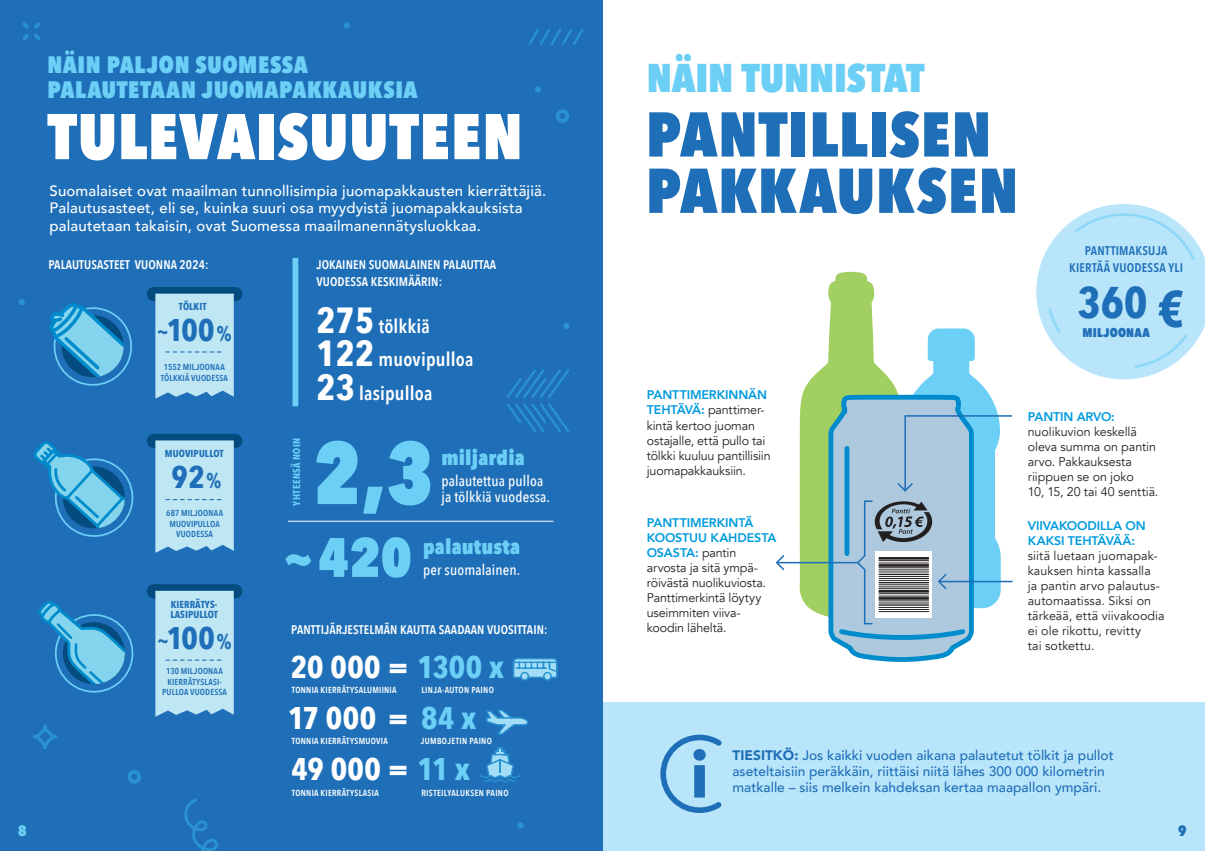
<style>
.page{position:relative;width:1205px;height:851px;background:#fff}
.page>*{position:absolute;margin:0;border:0;box-sizing:border-box;transform-origin:0 0}
.PÄÄOTSIKKO_GRIDISSÄ{font:800 87.62px "Avenir Next Condensed";color:#6bcff6;scale:.95 1}
.PÄÄOTSIKKO_GRIDISSÄ-2{font:700 65px "Avenir Next";color:#1f6fb8}
.Otsikointi__H1{font:800 63.75px "Avenir Next Condensed";letter-spacing:.02em;color:#fff}
.t1{font:800 62.5px "Avenir Next Condensed";letter-spacing:.015em;color:#1f6fb8}
.PÄÄOTSIKKO_GRIDISSÄ-3{font:800 54.88px "Avenir Next Condensed";color:#6bcff6}
.t2{font:700 50.12px "Avenir Next Condensed";color:#1f6fb8}
.t3{font:700 44.25px "Avenir Next Condensed";color:#1f6fb8}
.t4{font:800 40px "Avenir Next Condensed";letter-spacing:-.005em;color:#6bcff6}
.PÄÄOTSIKKO_GRIDISSÄ-4{font:700 31.25px "Avenir Next Condensed";letter-spacing:.015em;color:#fff}
.t5{font:700 31.25px "Avenir Next Condensed";letter-spacing:.01em;color:#1f6fb8}
.Otsikointi__H1-2{font:800 23.75px/25px "Avenir Next Condensed";letter-spacing:.025em;color:#6bcff6}
.PÄÄOTSIKKO_GRIDISSÄ-5{font:800 20.62px "Avenir Next Condensed";letter-spacing:.01em;color:#6bcff6}
.PÄÄOTSIKKO_GRIDISSÄ-6{font:600 19.38px "Avenir Next Condensed";letter-spacing:.01em;color:#fff}
.nosto__p{font:500 15px/17.5px "Avenir";letter-spacing:.01em;color:#fff}
.PÄÄOTSIKKO_GRIDISSÄ-7{font:500 15px/16.1px "Avenir Next Condensed";letter-spacing:.01em;color:#fff}
.t6{font:800 15px "Avenir Next Condensed";color:#6bcff6}
.t7{font:800 15px "Avenir Next Condensed";color:#1f6fb8}
.t8{font:500 13.75px/16.2px "Avenir";color:#1f6fb8}
.t9{font:12.5px/15px "Avenir";letter-spacing:-.005em;color:#231f20}
.nosto__p-2{font:600 12.5px "Avenir Next Condensed";letter-spacing:.01em;color:#fff}
.t10{font:600 12.5px/17px "Avenir Next Condensed";letter-spacing:.02em;color:#1f6fb8;text-align:center}
.PÄÄOTSIKKO_GRIDISSÄ-8{font:600 12.5px "Avenir Next Condensed";letter-spacing:.01em;color:#fff}
.t11{font:800 12.5px "Avenir Next Condensed";letter-spacing:.015em;color:#1f6fb8}
.t12{font:700 10.12px/10.4px "Avenir Next Condensed";letter-spacing:.01em;color:#1f6fb8}
.PÄÄOTSIKKO_GRIDISSÄ-9{font:700 10px "Avenir Next Condensed";letter-spacing:.035em;color:#6bcff6}
.PÄÄOTSIKKO_GRIDISSÄ-10{font:600 8.75px "Avenir Next Condensed";letter-spacing:.035em;color:#fff}
.t13{font:600 8.62px/10.4px "Avenir Next Condensed";letter-spacing:.02em;color:#1f6fb8;text-align:center}
.s1{font-size:20px}
.s2{font-size:21.25px}
.s3{font-weight:700;font-size:36.25px}
.s4{font-size:46.88px}
.s5{color:#6bcff6}
.s6{font-weight:800;color:#009bde}
.s7{font-weight:900}
</style>
<div class="page">
<div style="left:602px;top:702px;width:603px;height:148px;background:#b9e5fa"></div>
<svg style="left:660px;top:734px;width:62px;height:79px"></svg>
<svg style="left:796px;top:271px;width:70px;height:327px"></svg>
<svg style="left:776px;top:555px;width:10px;height:16px"></svg>
<hr style="left:777px;top:561px;width:81px;height:2px;background:#1f6fb8">
<div style="left:0;top:0;width:602px;height:850px;background:#1f6fb8"></div>
<div style="left:292px;top:258px;width:6px;height:148px;background:#6bcff6"></div>
<hr style="left:288px;top:520px;width:265px;height:1px;background:#fff">
<svg style="left:486px;top:709px;width:43px;height:26px"></svg>
<svg style="left:480px;top:747px;width:40px;height:35px"></svg>
<svg style="left:512px;top:658px;width:46px;height:23px"></svg>
<svg style="left:33px;top:441px;width:101px;height:96px"></svg>
<svg style="left:38px;top:601px;width:96px;height:92px"></svg>
<svg style="left:49px;top:303px;width:83px;height:83px"></svg>
<div style="left:147px;top:287px;width:95px;height:14px;background:#044c80;border-radius:7px"></div>
<svg style="left:155px;top:293px;width:79px;height:105px;background:#b6dfef"></svg>
<div style="left:147px;top:434px;width:95px;height:14px;background:#044c80;border-radius:7px"></div>
<svg style="left:155px;top:440px;width:79px;height:112px;background:#b7e0ef"></svg>
<div style="left:147px;top:584px;width:95px;height:14px;background:#044c80;border-radius:7px"></div>
<svg style="left:155px;top:590px;width:79px;height:126px;background:#b7e0ef"></svg>
<svg style="left:1036px;top:204px;width:169px;height:175px"></svg>
<svg style="left:802px;top:275px;width:211px;height:384px"></svg>
<svg style="left:529px;top:29px;width:55px;height:16px"></svg>
<svg style="left:535px;top:86px;width:6px;height:6px"></svg>
<div style="left:344px;top:22px;width:6px;height:7px;background:#2a92d0;border-radius:50%"></div>
<div style="left:563px;top:322px;width:6px;height:7px;background:#2a92d0;border-radius:50%"></div>
<svg style="left:19px;top:299px;width:6px;height:6px"></svg>
<div style="left:517px;top:822px;width:7px;height:6px;background:#2a92d0;border-radius:50%"></div>
<svg style="left:22px;top:22px;width:18px;height:18px"></svg>
<svg style="left:556px;top:109px;width:13px;height:14px"></svg>
<svg style="left:128px;top:770px;width:13px;height:13px"></svg>
<svg style="left:507px;top:369px;width:62px;height:63px"></svg>
<svg style="left:33px;top:724px;width:24px;height:25px"></svg>
<svg style="left:184px;top:798px;width:34px;height:52px"></svg>
<h1 class="Otsikointi__H1-2" style="left:47px;top:52px;width:372px">NÄIN PALJON SUOMESSA<br>PALAUTETAAN JUOMAPAKKAUKSIA</h1>
<h1 class="Otsikointi__H1" style="left:47px;top:97px;width:477px">TULEVAISUUTEEN</h1>
<p class="nosto__p" style="left:50px;top:181px;width:498px">Suomalaiset ovat maailman tunnollisimpia juomapakkausten kierrättäjiä.<br>Palautusasteet, eli se, kuinka suuri osa myydyistä juomapakkauksista palautetaan takaisin, ovat Suomessa maailmanennätysluokkaa.</p>
<p class="PÄÄOTSIKKO_GRIDISSÄ-8" style="left:48px;top:254px;width:162px">PALAUTUSASTEET VUONNA 2024:</p>
<p class="t12" style="left:179px;top:301px;width:29px">TÖLKIT</p>
<p class="t5" style="left:156px;top:311px;width:77px"><span class="s1">~</span>100<span class="s2">%</span></p>
<p class="t13" style="left:164px;top:361px;width:62px">1552 MILJOONAA</p>
<p class="t13" style="left:161px;top:372px;width:69px">TÖLKKIÄ VUODESSA</p>
<p class="t12" style="left:165px;top:448px;width:60px">MUOVIPULLOT</p>
<p class="t5" style="left:172px;top:458px;width:51px">92<span class="s2">%</span></p>
<p class="t13" style="left:166px;top:507px;width:58px">687 MILJOONAA</p>
<p class="t13" style="left:169px;top:518px;width:52px">MUOVIPULLOA</p>
<p class="t13" style="left:176px;top:528px;width:38px">VUODESSA</p>
<p class="t12" style="left:170px;top:599px;width:49px">KIERRÄTYS-<br>LASIPULLOT</p>
<p class="t5" style="left:156px;top:619px;width:77px"><span class="s1">~</span>100<span class="s2">%</span></p>
<p class="t13" style="left:166px;top:665px;width:58px">130 MILJOONAA</p>
<p class="t13" style="left:162px;top:676px;width:66px">KIERRÄTYSLASI-<br>PULLOA VUODESSA</p>
<p class="nosto__p-2" style="left:316px;top:253px;width:181px">JOKAINEN SUOMALAINEN PALAUTTAA</p>
<p class="nosto__p-2" style="left:316px;top:271px;width:127px">VUODESSA KESKIMÄÄRIN:</p>
<p class="PÄÄOTSIKKO_GRIDISSÄ-6" style="left:316px;top:309px;width:115px"><span class="s3">275</span> tölkkiä</p>
<p class="PÄÄOTSIKKO_GRIDISSÄ-6" style="left:316px;top:343px;width:159px"><span class="s3">122</span> muovipulloa</p>
<p class="PÄÄOTSIKKO_GRIDISSÄ-6" style="left:316px;top:376px;width:118px"><span class="s3">23</span> lasipulloa</p>
<p class="PÄÄOTSIKKO_GRIDISSÄ-9" style="left:291px;top:505px;width:69px;rotate:-90deg">YHTEENSÄ NOIN</p>
<p class="PÄÄOTSIKKO_GRIDISSÄ" style="left:314px;top:418px;width:127px">2,3</p>
<p class="PÄÄOTSIKKO_GRIDISSÄ-3" style="left:283px;top:523px;width:130px"><span class="s4">~</span>420</p>
<p class="PÄÄOTSIKKO_GRIDISSÄ-5" style="left:441px;top:445px;width:85px">miljardia</p>
<p class="PÄÄOTSIKKO_GRIDISSÄ-7" style="left:441px;top:473px;width:110px">palautettua pulloa ja tölkkiä vuodessa.</p>
<p class="PÄÄOTSIKKO_GRIDISSÄ-5" style="left:423px;top:534px;width:98px">palautusta</p>
<p class="PÄÄOTSIKKO_GRIDISSÄ-7" style="left:423px;top:561px;width:99px">per suomalainen.</p>
<p class="nosto__p-2" style="left:291px;top:619px;width:258px">PANTTIJÄRJESTELMÄN KAUTTA SAADAAN VUOSITTAIN:</p>
<p class="PÄÄOTSIKKO_GRIDISSÄ-4" style="left:291px;top:647px;width:214px">20 000 = <span class="s5">1300 x</span></p>
<p class="PÄÄOTSIKKO_GRIDISSÄ-10" style="left:292px;top:682px;width:106px">TONNIA KIERRÄTYSALUMIINIA</p>
<p class="PÄÄOTSIKKO_GRIDISSÄ-4" style="left:288px;top:698px;width:189px">17 000 = <span class="s5">84 x</span></p>
<p class="PÄÄOTSIKKO_GRIDISSÄ-10" style="left:292px;top:733px;width:97px">TONNIA KIERRÄTYSMUOVIA</p>
<p class="PÄÄOTSIKKO_GRIDISSÄ-4" style="left:292px;top:750px;width:180px">49 000 = <span class="s5">11 x</span></p>
<p class="PÄÄOTSIKKO_GRIDISSÄ-10" style="left:292px;top:784px;width:88px">TONNIA KIERRÄTYSLASIA</p>
<p class="PÄÄOTSIKKO_GRIDISSÄ-10" style="left:421px;top:682px;width:74px">LINJA-AUTON PAINO</p>
<p class="PÄÄOTSIKKO_GRIDISSÄ-10" style="left:421px;top:733px;width:72px">JUMBOJETIN PAINO</p>
<p class="PÄÄOTSIKKO_GRIDISSÄ-10" style="left:421px;top:784px;width:89px">RISTEILYALUKSEN PAINO</p>
<p class="t4" style="left:647px;top:53px;width:279px">NÄIN TUNNISTAT</p>
<p class="t1" style="left:646px;top:95px;width:347px">PANTILLISEN</p>
<p class="t1" style="left:646px;top:152px;width:374px">PAKKAUKSEN</p>
<p class="t10" style="left:1069px;top:242px;width:115px">PANTTIMAKSUJA<br>KIERTÄÄ VUODESSA YLI</p>
<p class="t3" style="left:1077px;top:275px;width:71px">360</p>
<p class="t11" style="left:1082px;top:324px;width:69px">MILJOONAA</p>
<p class="t2" style="left:1157px;top:278px;width:28px">€</p>
<p class="t9" style="left:647px;top:387px;width:125px"><span class="s6">PANTTIMERKINNÄN<br>TEHTÄVÄ:</span> panttimer&shy;kintä kertoo juoman ostajalle, että pullo tai tölkki kuuluu pantillisiin juomapakkauksiin.</p>
<p class="t9" style="left:647px;top:515px;width:131px"><span class="s6">PANTTIMERKINTÄ<br>KOOSTUU KAHDESTA<br>OSASTA:</span> pantin arvosta ja sitä ympä&shy;röivästä nuolikuviosta.<br>Panttimerkintä löytyy useimmiten viiva&shy;koodin läheltä.</p>
<p class="t9" style="left:1028px;top:409px;width:130px"><span class="s6">PANTIN ARVO: </span>nuolikuvion keskellä oleva summa on pantin arvo. Pakkauksesta riippuen se on joko</p>
<p class="t9" style="left:1028px;top:484px;width:132px">10, 15, 20 tai 40 senttiä.</p>
<p class="t9" style="left:1028px;top:518px;width:138px"><span class="s6">VIIVAKOODILLA ON<br>KAKSI TEHTÄVÄÄ:<br></span>siitä luetaan juomapak&shy;kauksen hinta kassalla<br>ja pantin arvo palautus&shy;automaatissa. Siksi on tärkeää, että viivakoodia ei ole rikottu, revitty<br>tai sotkettu.</p>
<p class="PÄÄOTSIKKO_GRIDISSÄ-2" style="left:690px;top:718px;width:21px">i</p>
<p class="t8" style="left:732px;top:746px;width:383px"><span class="s7">TIESITKÖ:</span> Jos kaikki vuoden aikana palautetut tölkit ja pullot aseteltaisiin peräkkäin, riittäisi niitä lähes 300 000 kilometrin</p>
<p class="t8" style="left:732px;top:778px;width:370px">matkalle – siis melkein kahdeksan kertaa maapallon ympäri.</p>
<p class="t6" style="left:18px;top:821px;width:10px">8</p>
<p class="t7" style="left:1178px;top:821px;width:10px">9</p>
</div>
